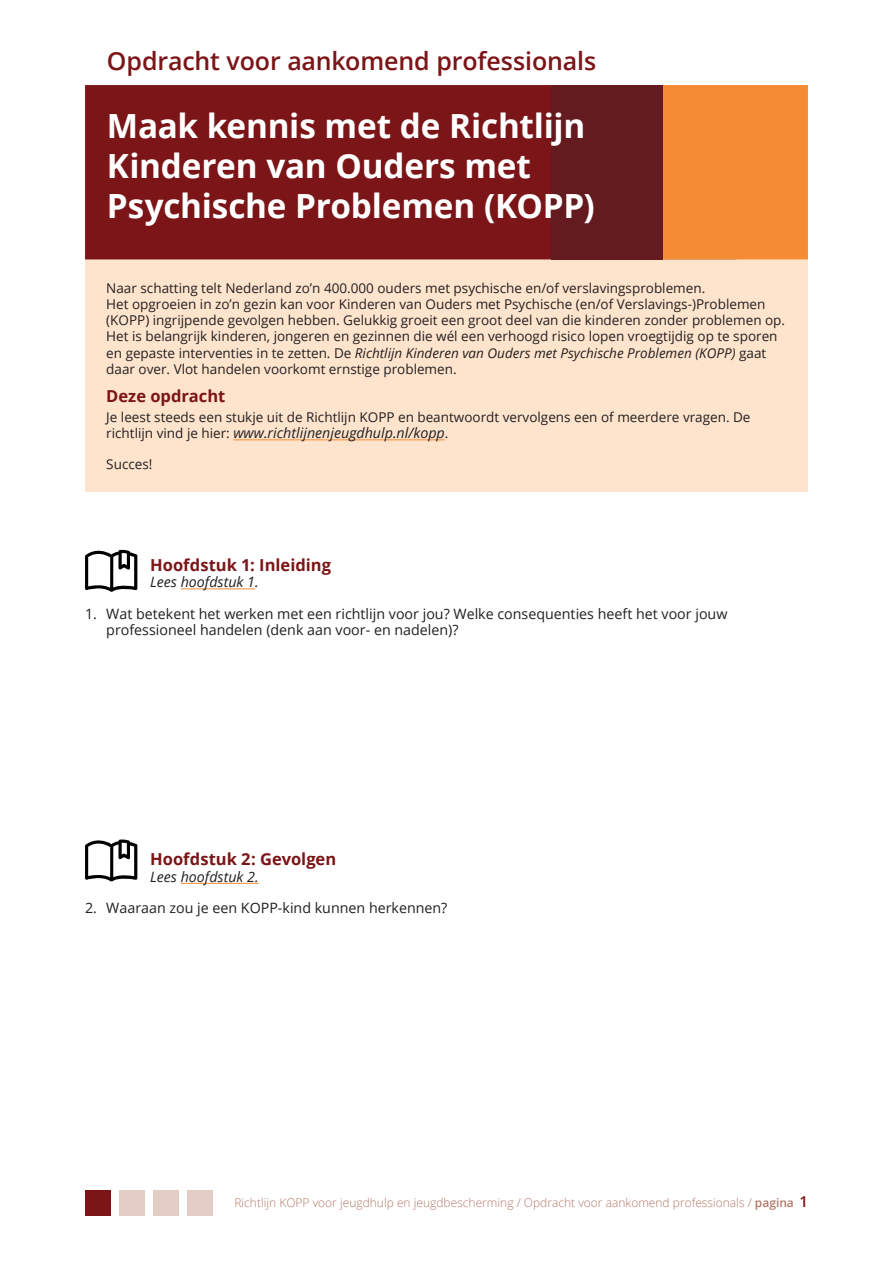
<style>
.page{position:relative;width:893px;height:1263px;background:#fff}
.page>*{position:absolute;margin:0;border:0;box-sizing:border-box;transform-origin:0 0}
.t1{font:700 33.3px/39.9px "Open Sans";letter-spacing:-.005em;color:#fff}
.t2{font:600 24.9px "Open Sans";letter-spacing:-.005em;color:#7b1517}
.KOPP_Subkop{font:700 16.5px "Open Sans";color:#7b1517}
.KOPP_Platte_tekst{font:700 16.5px "Open Sans";letter-spacing:.005em;color:#7b1517}
.KOPP_Platte_tekst-2{font:14.25px/16.4px "Open Sans";color:#231f20}
.KOPP_Inleiding_tekst{font:italic 14.25px "Open Sans";color:#231f20}
.KOPP_Platte_tekst-3{font:italic 14.25px "Open Sans";color:#231f20}
.KOPP_Subkop-2{font:13.5px/16.2px "Open Sans";color:#231f20}
.KOPP_Inleiding_tekst-2{font:13.5px "Open Sans";color:#231f20}
.t3{font:300 12px "Open Sans";color:#b27867}
.s1{font-style:italic}
.s2{font-style:normal;font-size:13.5px}
.s3{font-weight:600}
.s4{font-weight:600;font-size:15px;color:#7b1517}
</style>
<div class="page">
<div style="left:85px;top:1191px;width:26px;height:25px;background:#7b1517"></div>
<div style="left:119px;top:1191px;width:26px;height:25px;background:#e3cdc4"></div>
<div style="left:153px;top:1191px;width:26px;height:25px;background:#e3cdc4"></div>
<div style="left:187px;top:1191px;width:26px;height:25px;background:#e3cdc4"></div>
<div style="left:85px;top:257px;width:723px;height:234px;background:#fee4cd"></div>
<hr style="left:233px;top:439px;width:212px;height:1px;background:#f58b32">
<hr style="left:181px;top:589px;width:74px;height:1px;background:#f58b32">
<hr style="left:181px;top:883px;width:78px;height:1px;background:#f58b32">
<div style="left:85px;top:85px;width:467px;height:174px;background:#7b1517"></div>
<div style="left:663px;top:85px;width:145px;height:174px;background:#f58b32"></div>
<div style="left:552px;top:85px;width:111px;height:174px;background:#631b1f"></div>
<svg style="left:85px;top:549px;width:52px;height:43px"></svg>
<svg style="left:85px;top:839px;width:52px;height:42px"></svg>
<p class="t2" style="left:107px;top:44px;width:491px">Opdracht voor aankomend professionals</p>
<p class="t1" style="left:107px;top:105px;width:489px">Maak kennis met de Richtlijn<br>Kinderen van Ouders met<br>Psychische Problemen (KOPP)</p>
<p class="KOPP_Subkop-2" style="left:106px;top:279px;width:680px">Naar schatting telt Nederland zo’n 400.000 ouders met psychische en/of verslavingsproblemen.<br>Het opgroeien in zo’n gezin kan voor Kinderen van Ouders met Psychische (en/of Verslavings-)Problemen (KOPP) ingrijpende gevolgen hebben. Gelukkig groeit een groot deel van die kinderen zonder problemen op.<br>Het is belangrijk kinderen, jongeren en gezinnen die wél een verhoogd risico lopen vroegtijdig op te sporen en gepaste interventies in te zetten. De <span class="s1">Richtlijn Kinderen van Ouders met Psychische Problemen (KOPP)</span> gaat daar over. Vlot handelen voorkomt ernstige problemen.</p>
<p class="KOPP_Subkop" style="left:106px;top:384px;width:121px">Deze opdracht</p>
<p class="KOPP_Inleiding_tekst-2" style="left:106px;top:408px;width:646px">Je leest steeds een stukje uit de Richtlijn KOPP en beantwoordt vervolgens een of meerdere vragen. De</p>
<p class="KOPP_Inleiding_tekst" style="left:106px;top:423px;width:344px"><span class="s2">richtlijn vind je hier:</span> www.richtlijnenjeugdhulp.nl/kopp<span class="s2">.</span></p>
<p class="KOPP_Inleiding_tekst-2" style="left:106px;top:455px;width:48px">Succes!</p>
<p class="KOPP_Subkop" style="left:150px;top:553px;width:182px">Hoofdstuk 1: Inleiding</p>
<p class="KOPP_Platte_tekst-3" style="left:150px;top:572px;width:110px">Lees hoofdstuk 1.</p>
<p class="KOPP_Platte_tekst-2" style="left:106px;top:605px;width:623px;text-indent:-21px">1. Wat betekent het werken met een richtlijn voor jou? Welke consequenties heeft het voor jouw professioneel handelen (denk aan voor- en nadelen)?</p>
<p class="KOPP_Platte_tekst" style="left:150px;top:848px;width:188px">Hoofdstuk 2: Gevolgen</p>
<p class="KOPP_Platte_tekst-3" style="left:150px;top:867px;width:110px">Lees hoofdstuk 2.</p>
<p class="KOPP_Platte_tekst-2" style="left:85px;top:899px;width:364px">2. Waaraan zou je een KOPP-kind kunnen herkennen?</p>
<p class="t3" style="left:234px;top:1194px;width:575px">Richtlijn KOPP voor jeugdhulp en jeugdbescherming / Opdracht voor aankomend professionals / <span class="s3">pagina</span> <span class="s4">1</span></p>
</div>
